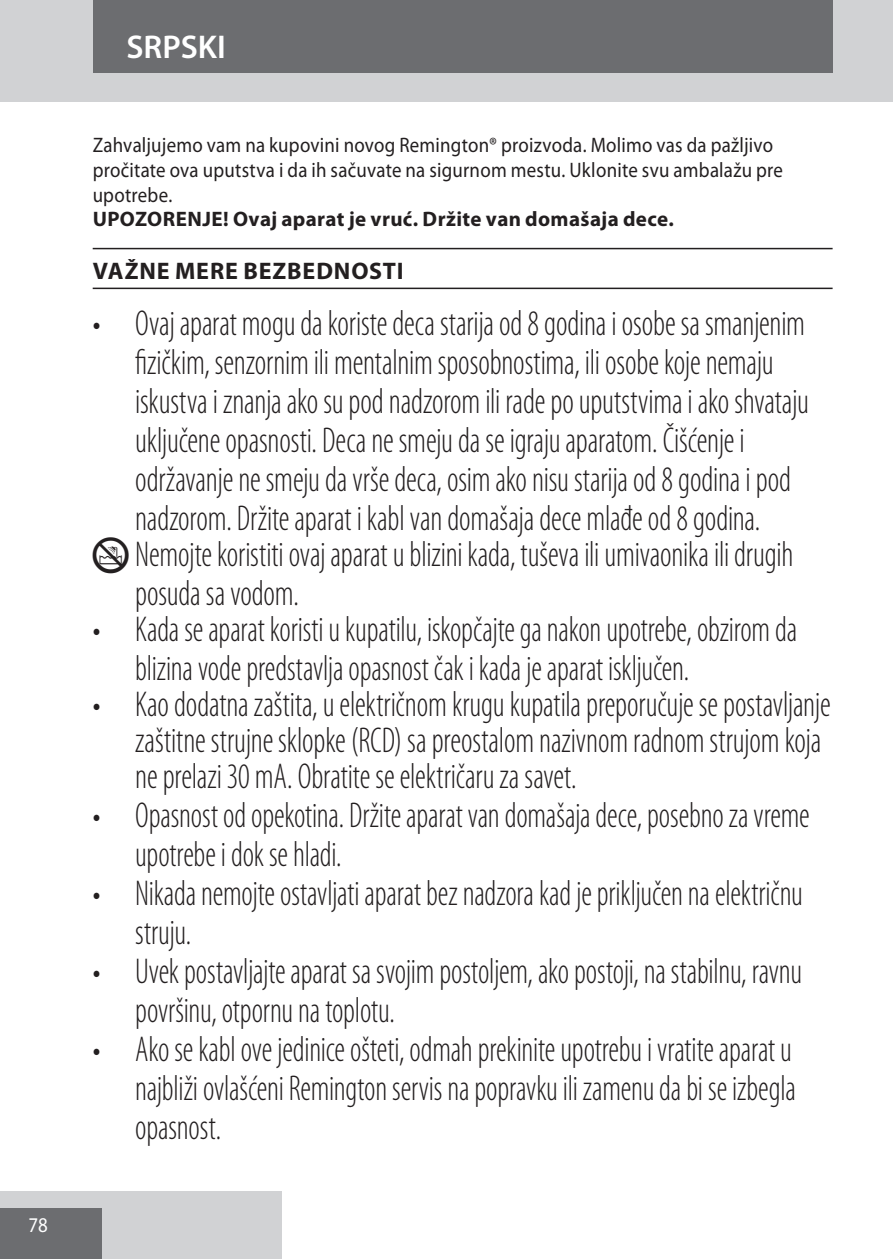
<style>
.page{position:relative;width:893px;height:1259px;background:#fff}
.page>*{position:absolute;margin:0;border:0;box-sizing:border-box;transform-origin:0 0}
.t1{font:300 condensed 36px/39px "Myriad Pro";letter-spacing:-.005em;color:#231f20;scale:.9 1}
.t2{font:300 condensed 36px/39px "Myriad Pro";letter-spacing:-.005em;color:#231f20;scale:.89 1}
.t3{font:600 33px "Myriad Pro";color:#fff}
.heading{font:700 24px "Myriad Pro";letter-spacing:.035em;color:#231f20}
.default{font:21px/25.2px "Myriad Pro";letter-spacing:.015em;color:#231f20;scale:.9 1}
.t4{font:700 21px "Myriad Pro";letter-spacing:.015em;color:#231f20}
.t5{font:21px "Myriad Pro";color:#fff;scale:.9 1}
.s1{font-family:"Myriad IS Otext";font-weight:400;font-stretch:normal}
</style>
<div class="page">
<div style="left:0;top:0;width:893px;height:102px;background:#d1d2d4"></div>
<div style="left:0;top:1191px;width:282px;height:68px;background:#d1d2d4"></div>
<div style="left:0;top:1208px;width:102px;height:51px;background:#6c6d70"></div>
<div style="left:94px;top:0;width:739px;height:73px;background:#6c6d70"></div>
<hr style="left:93px;top:248px;width:740px;height:1px;background:#231f20">
<hr style="left:93px;top:288px;width:740px;height:1px;background:#231f20">
<p class="t5" style="left:29px;top:1212px;width:23px">78</p>
<p class="t3" style="left:126px;top:25px;width:101px">SRPSKI</p>
<p class="default" style="left:93px;top:132px;width:768px">Zahvaljujemo vam na kupovini novog Remington® proizvoda. Molimo vas da pažljivo pročitate ova uputstva i da ih sačuvate na sigurnom mestu. Uklonite svu ambalažu pre upotrebe.</p>
<p class="t4" style="left:93px;top:205px;width:583px">UPOZORENJE! Ovaj aparat je vruć. Držite van domašaja dece.</p>
<p class="heading" style="left:93px;top:255px;width:312px">VAŽNE MERE BEZBEDNOSTI</p>
<p class="t1" style="left:135px;top:304px;width:750px;text-indent:-43px">• Ovaj aparat mogu da koriste deca starija od 8 godina i osobe sa smanjenim fizičkim, senzornim ili mentalnim sposobnostima, ili osobe koje nemaju iskustva i znanja ako su pod nadzorom ili rade po uputstvima i ako shvataju uključene opasnosti. Deca ne smeju da se igraju aparatom. Čišćenje i održavanje ne smeju da vrše deca, osim ako nisu starija od 8 godina i pod nadzorom. Držite aparat i kabl van domašaja dece mlađe od 8 godina.</p>
<p class="t1" style="left:135px;top:535px;width:733px;text-indent:-43px"><span class="s1">L</span> Nemojte koristiti ovaj aparat u blizini kada, tuševa ili umivaonika ili drugih posuda sa vodom.</p>
<p class="t2" style="left:135px;top:610px;width:745px;text-indent:-43px">• Kada se aparat koristi u kupatilu, iskopčajte ga nakon upotrebe, obzirom da blizina vode predstavlja opasnost čak i kada je aparat isključen.</p>
<p class="t1" style="left:135px;top:687px;width:774px;line-height:36px;text-indent:-43px">• Kao dodatna zaštita, u električnom krugu kupatila preporučuje se postavljanje zaštitne strujne sklopke (RCD) sa preostalom nazivnom radnom strujom koja ne prelazi 30 mA. Obratite se električaru za savet.</p>
<p class="t2" style="left:135px;top:796px;width:759px;text-indent:-43px">• Opasnost od opekotina. Držite aparat van domašaja dece, posebno za vreme upotrebe i dok se hladi.</p>
<p class="t2" style="left:135px;top:874px;width:752px;text-indent:-43px">• Nikada nemojte ostavljati aparat bez nadzora kad je priključen na električnu struju.</p>
<p class="t2" style="left:135px;top:952px;width:751px;text-indent:-43px">• Uvek postavljajte aparat sa svojim postoljem, ako postoji, na stabilnu, ravnu površinu, otpornu na toplotu.</p>
<p class="t2" style="left:135px;top:1030px;width:744px;text-align:justify;text-indent:-43px">• Ako se kabl ove jedinice ošteti, odmah prekinite upotrebu i vratite aparat u najbliži ovlašćeni Remington servis na popravku ili zamenu da bi se izbegla opasnost.</p>
</div>
